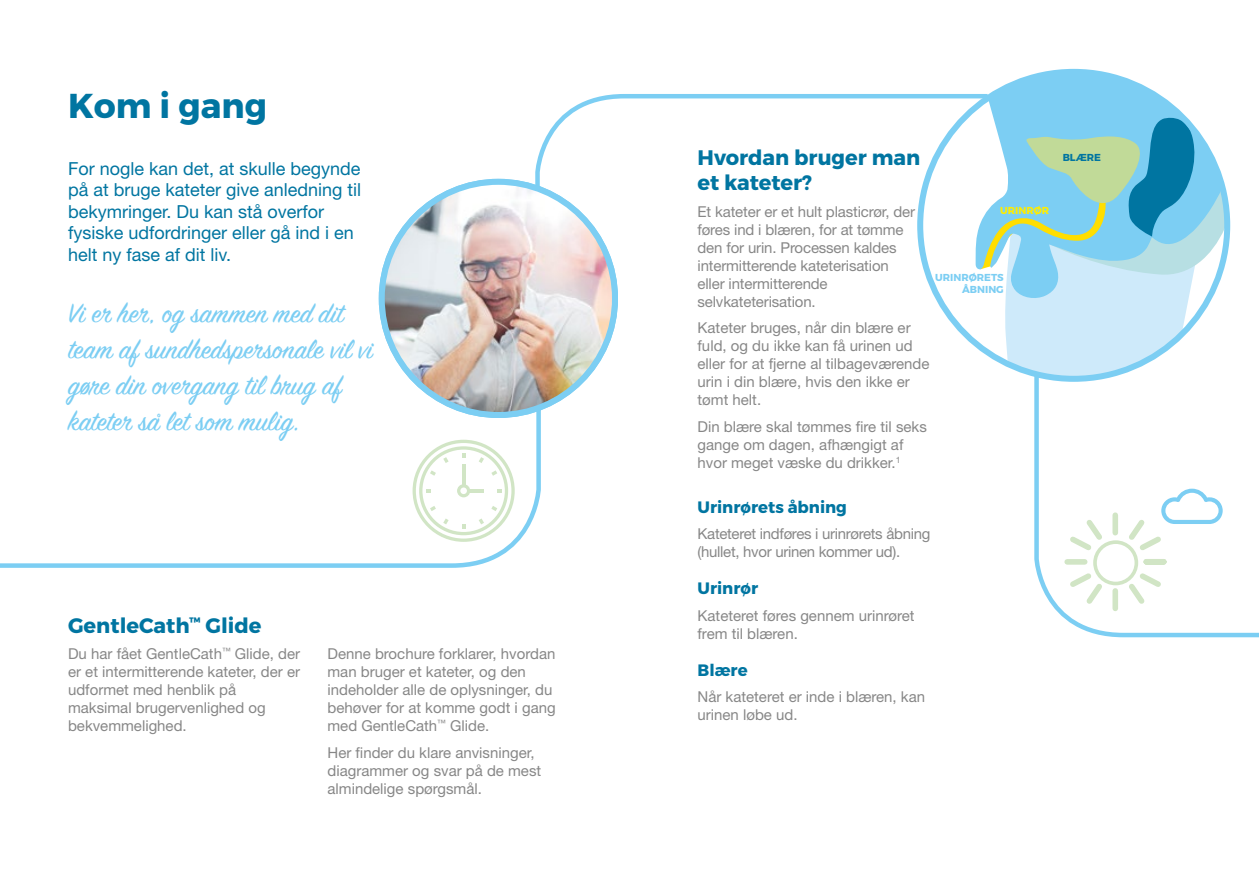
<style>
.page{position:relative;width:1259px;height:893px;background:#fff}
.page>*{position:absolute;margin:0;border:0;box-sizing:border-box;transform-origin:0 0}
.t1{font:700 34.5px "Montserrat";color:#0075a1}
.t2{font:30px/36px "Sign Painter House Script";color:#7ccef3}
.t3{font:700 21px/25.2px "Montserrat";color:#0075a1}
.t4{font:18px/21.6px "Helvetica Neue LT Std";color:#0075a1}
.t5{font:700 16.5px "Montserrat";color:#0075a1}
.t6{font:15px/18px "Helvetica Neue LT Std";color:#878787}
.t7{font:15px/18px "Helvetica Neue LT Std";letter-spacing:-.02em;color:#878787}
.t8{font:700 10.05px/12.3px "Montserrat";color:#7ccef3;text-align:right}
.t9{font:700 10.05px "Montserrat";color:#ffed00}
.t10{font:700 10.05px "Montserrat";color:#0075a1}
</style>
<div class="page">
<svg style="left:1034px;top:206px;width:225px;height:432px"></svg>
<svg style="left:533px;top:94px;width:442px;height:200px"></svg>
<svg style="left:980px;top:72px;width:247px;height:307px"></svg>
<svg style="left:0;top:226px;width:543px;height:342px"></svg>
<svg style="left:412px;top:440px;width:103px;height:102px"></svg>
<img style="left:382px;top:182px;width:233px;height:233px;border-radius:117px">
<div style="left:379px;top:179px;width:239px;height:239px;border:6px solid #7ccef3;border-radius:50%"></div>
<svg style="left:1061px;top:489px;width:161px;height:125px"></svg>
<h1 class="t1" style="left:68px;top:85px;width:200px">Kom i gang</h1>
<p class="t4" style="left:68px;top:157px;width:295px">For nogle kan det, at skulle begynde på at bruge kateter give anledning til bekymringer. Du kan stå overfor fysiske udfordringer eller gå ind i en helt ny fase af dit liv.</p>
<h2 class="t2" style="left:68px;top:298px;width:306px">Vi er her, og sammen med dit team af sundhedspersonale vil vi gøre din overgang til brug af kateter så let som mulig.</h2>
<h3 class="t3" style="left:68px;top:613px;width:195px">GentleCath<sup>™</sup> Glide</h3>
<p class="t6" style="left:68px;top:645px;width:234px">Du har fået GentleCath<sup>™</sup> Glide, der er et intermitterende kateter, der er udformet med henblik på maksimal brugervenlighed og bekvemmelighed.</p>
<p class="t6" style="left:327px;top:645px;width:230px">Denne brochure forklarer, hvordan man bruger et kateter, og den indeholder alle de oplysninger, du behøver for at komme godt i gang med GentleCath<sup>™</sup> Glide.</p>
<p class="t6" style="left:327px;top:743px;width:215px">Her finder du klare anvisninger, diagrammer og svar på de mest almindelige spørgsmål.</p>
<h3 class="t3" style="left:697px;top:145px;width:224px">Hvordan bruger man et kateter?</h3>
<p class="t6" style="left:697px;top:202px;width:219px">Et kateter er et hult plasticrør, der føres ind i blæren, for at tømme den for urin. Processen kaldes intermitterende kateterisation eller intermitterende selvkateterisation.</p>
<p class="t6" style="left:697px;top:319px;width:233px">Kateter bruges, når din blære er fuld, og du ikke kan få urinen ud eller for at fjerne al tilbageværende urin i din blære, hvis den ikke er tømt helt.</p>
<p class="t6" style="left:697px;top:417px;width:231px">Din blære skal tømmes fire til seks gange om dagen, afhængigt af hvor meget væske du drikker.<sup>1</sup></p>
<p class="t5" style="left:697px;top:497px;width:151px">Urinrørets åbning</p>
<p class="t7" style="left:697px;top:525px;width:234px">Kateteret indføres i urinrørets åbning (hullet, hvor urinen kommer ud).</p>
<p class="t5" style="left:697px;top:578px;width:62px">Urinrør</p>
<p class="t6" style="left:697px;top:606px;width:219px">Kateteret føres gennem urinrøret frem til blæren.</p>
<p class="t5" style="left:697px;top:659px;width:52px">Blære</p>
<p class="t6" style="left:697px;top:688px;width:229px">Når kateteret er inde i blæren, kan urinen løbe ud.</p>
<p class="t9" style="left:1000px;top:204px;width:50px">URINRØR</p>
<p class="t8" style="left:935px;top:271px;width:70px">URINRØRETS<br>ÅBNING</p>
<p class="t10" style="left:1062px;top:151px;width:40px">BLÆRE</p>
</div>
